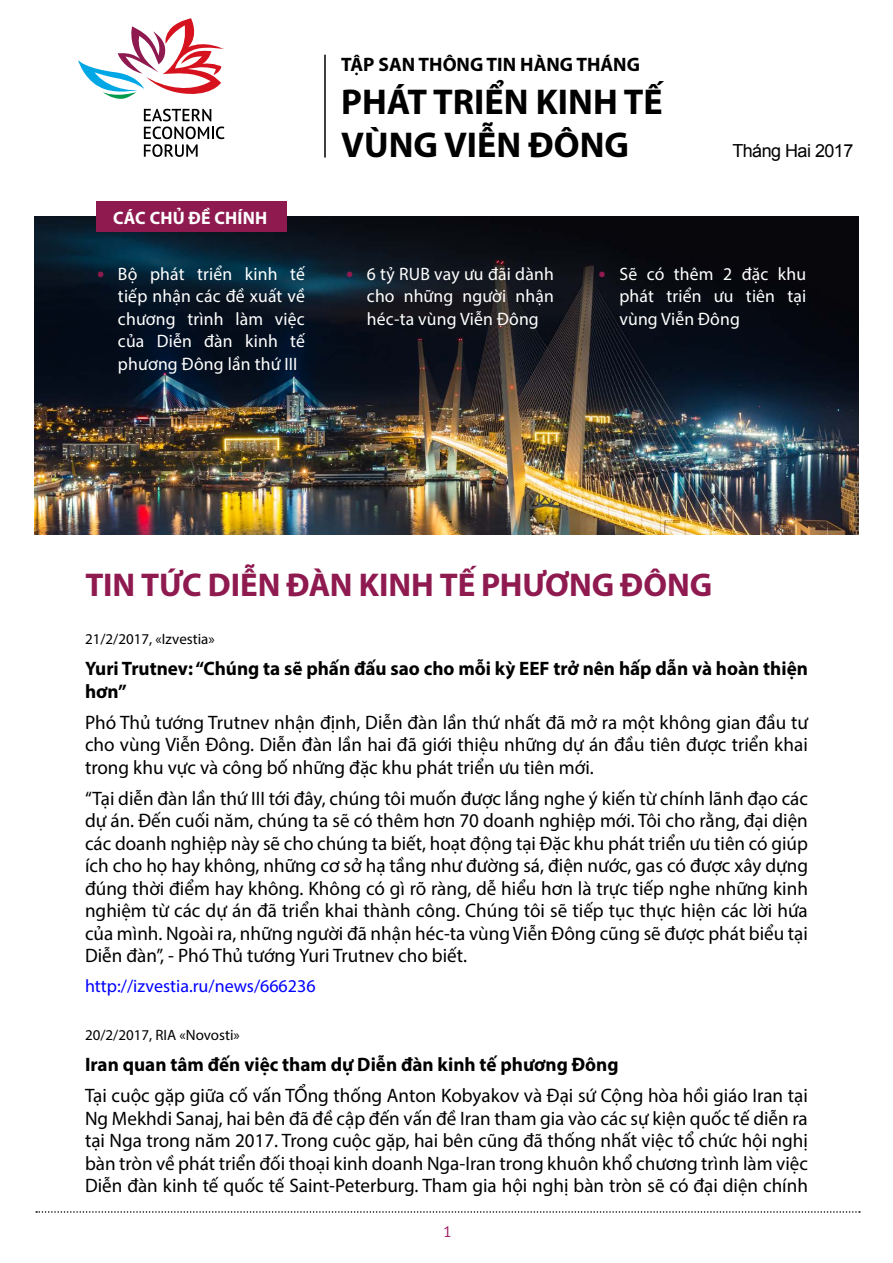
<style>
.page{position:relative;width:893px;height:1263px;background:#fff}
.page>*{position:absolute;margin:0;border:0;box-sizing:border-box;transform-origin:0 0}
.t1{font:700 36px/43.2px "Myriad Pro";color:#000}
.t2{font:700 33px "Myriad Pro";letter-spacing:-.005em;color:#8f1a50}
.t3{font:19.5px/22.5px "Myriad Pro";color:#000;text-align:justify}
.t4{font:700 19.5px/22.5px "Myriad Pro";color:#000}
.t5{font:18px/22.5px "Myriad Pro";letter-spacing:.01em;color:#fff;text-align:justify}
.t6{font:18px "Myriad Pro";color:#00f}
.t7{font:700 18px "Myriad Pro";letter-spacing:.01em;color:#fff}
.t8{font:18px "Arial";letter-spacing:-.03em;color:#000}
.t9{font:15px "Myriad Pro";color:#000}
.t10{font:15px "PT Sans";color:#9e1459}
.s1{font-family:"PT Sans";font-weight:700;color:#8f1a50}
</style>
<div class="page">
<svg style="left:36px;top:1211px;width:824px;height:2px"></svg>
<img style="left:34px;top:217px;width:825px;height:318px">
<hr style="left:324px;top:55px;width:2px;height:103px;background:#000">
<svg style="left:78px;top:18px;width:146px;height:81px"></svg>
<svg style="left:144px;top:109px;width:80px;height:48px"></svg>
<div style="left:97px;top:201px;width:190px;height:31px;background:#8f1a50"></div>
<p class="t7" style="left:113px;top:206px;width:156px">CÁC CHỦ ĐỀ CHÍNH</p>
<p class="t4" style="left:341px;top:52px;width:300px">TẬP SAN THÔNG TIN HÀNG THÁNG</p>
<h1 class="t1" style="left:341px;top:79px;width:323px">PHÁT TRIỂN KINH TẾ<br>VÙNG VIỄN ĐÔNG</h1>
<p class="t8" style="left:732px;top:139px;width:123px">Tháng Hai 2017</p>
<p class="t5" style="left:118px;top:262px;width:188px;text-indent:-21px"><span class="s1">•</span> Bộ phát triển kinh tế tiếp nhận các đề xuất về chương trình làm việc của Diễn đàn kinh tế phương Đông lần thứ III</p>
<p class="t5" style="left:367px;top:262px;width:188px;text-indent:-21px"><span class="s1">•</span> 6 tỷ RUB vay ưu đãi dành cho những người nhận héc-ta vùng Viễn Đông</p>
<p class="t5" style="left:619px;top:262px;width:188px;text-indent:-21px"><span class="s1">•</span> Sẽ có thêm 2 đặc khu phát triển ưu tiên tại vùng Viễn Đông</p>
<h2 class="t2" style="left:85px;top:564px;width:628px">TIN TỨC DIỄN ĐÀN KINH TẾ PHƯƠNG ĐÔNG</h2>
<p class="t9" style="left:85px;top:630px;width:131px">21/2/2017, «Izvestia»</p>
<p class="t4" style="left:85px;top:657px;width:724px">Yuri Trutnev: “Chúng ta sẽ phấn đấu sao cho mỗi kỳ EEF trở nên hấp dẫn và hoàn thiện hơn”</p>
<p class="t3" style="left:85px;top:710px;width:724px">Phó Thủ tướng Trutnev nhận định, Diễn đàn lần thứ nhất đã mở ra một không gian đầu tư cho vùng Viễn Đông. Diễn đàn lần hai đã giới thiệu những dự án đầu tiên được triển khai trong khu vực và công bố những đặc khu phát triển ưu tiên mới.</p>
<p class="t3" style="left:85px;top:786px;width:724px">“Tại diễn đàn lần thứ III tới đây, chúng tôi muốn được lắng nghe ý kiến từ chính lãnh đạo các dự án. Đến cuối năm, chúng ta sẽ có thêm hơn 70 doanh nghiệp mới. Tôi cho rằng, đại diện các doanh nghiệp này sẽ cho chúng ta biết, hoạt động tại Đặc khu phát triển ưu tiên có giúp ích cho họ hay không, những cơ sở hạ tầng như đường sá, điện nước, gas có được xây dựng đúng thời điểm hay không. Không có gì rõ ràng, dễ hiểu hơn là trực tiếp nghe những kinh nghiệm từ các dự án đã triển khai thành công. Chúng tôi sẽ tiếp tục thực hiện các lời hứa của mình. Ngoài ra, những người đã nhận héc-ta vùng Viễn Đông cũng sẽ được phát biểu tại Diễn đàn”, - Phó Thủ tướng Yuri Trutnev cho biết.</p>
<p class="t6" style="left:85px;top:975px;width:232px">http://izvestia.ru/news/666236</p>
<p class="t9" style="left:85px;top:1026px;width:156px">20/2/2017, RIA «Novosti»</p>
<p class="t4" style="left:85px;top:1052px;width:535px">Iran quan tâm đến việc tham dự Diễn đàn kinh tế phương Đông</p>
<p class="t3" style="left:85px;top:1084px;width:724px">Tại cuộc gặp giữa cố vấn TỔng thống Anton Kobyakov và Đại sứ Cộng hòa hồi giáo Iran tại Ng Mekhdi Sanaj, hai bên đã đề cập đến vấn đề Iran tham gia vào các sự kiện quốc tế diễn ra tại Nga trong năm 2017. Trong cuộc gặp, hai bên cũng đã thống nhất việc tổ chức hội nghị bàn tròn về phát triển đối thoại kinh doanh Nga-Iran trong khuôn khổ chương trình làm việc Diễn đàn kinh tế quốc tế Saint-Peterburg. Tham gia hội nghị bàn tròn sẽ có đại diện chính</p>
<p class="t10" style="left:443px;top:1222px;width:10px">1</p>
</div>
